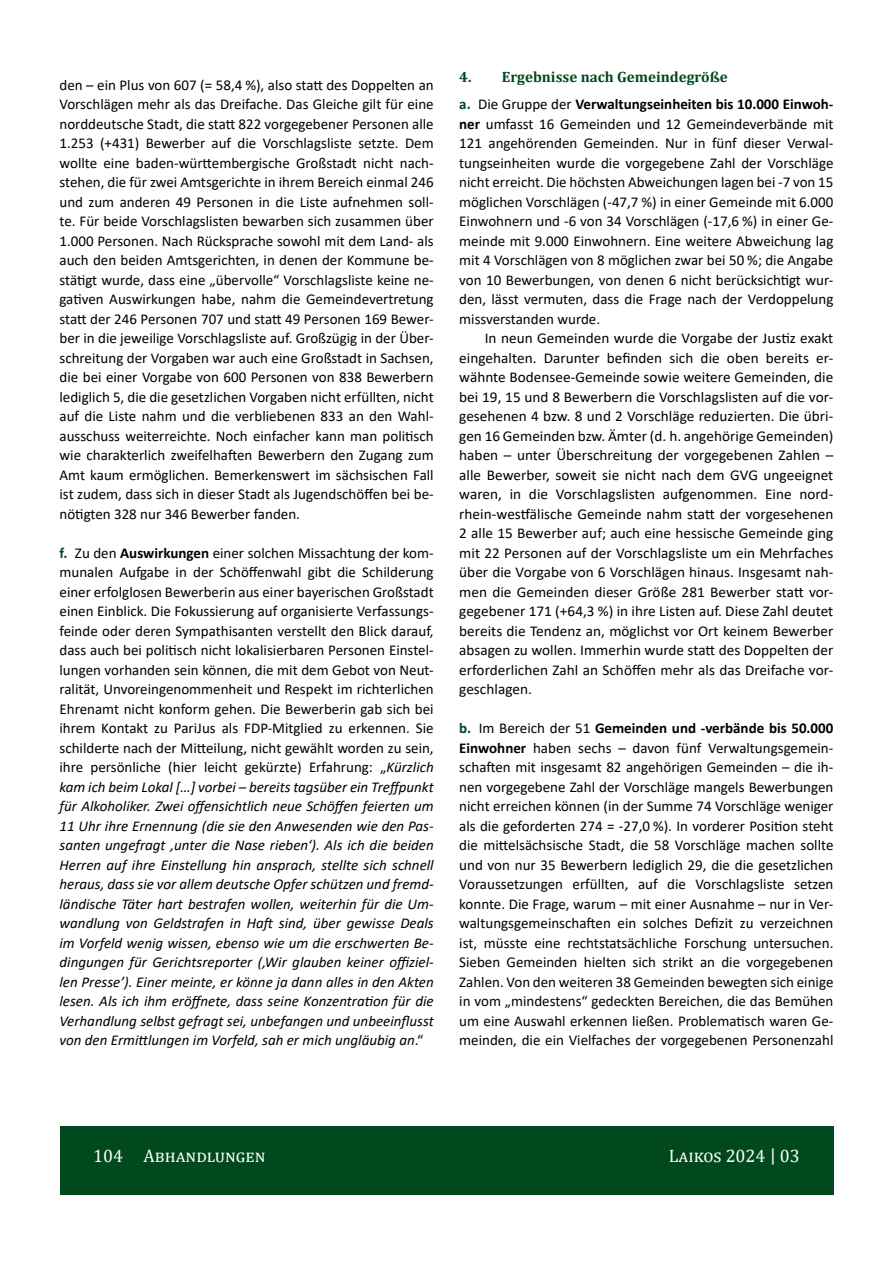
<style>
.page{position:relative;width:893px;height:1263px;background:#fff}
.page>*{position:absolute;margin:0;border:0;box-sizing:border-box;transform-origin:0 0}
.t1{font:18px "Cambria";color:#fff}
.Text_mE{font:15px/19.5px "Calibri";color:#000;text-align:justify}
.Text_mit-Abstand{font:italic 15px/19.5px "Calibri";color:#000;text-align:justify}
.Text_mit-Abstand-2{font:15px/19.5px "Calibri";color:#000;text-align:justify}
.Text{font:15px/19.5px "Calibri";color:#000;text-align:justify}
.Ü2{font:700 15px "Cambria";color:#00491d}
.s1{font-weight:700;font-style:normal;color:#00491d}
.s2{font-style:normal}
.s3{font-weight:700;font-style:normal}
.s4{font-weight:700;color:#00491d}
.s5{font-weight:700}
</style>
<div class="page">
<div style="left:60px;top:1127px;width:773px;height:68px;background:#00491d"></div>
<p class="Text_mE" style="left:60px;top:75px;width:376px">den – ein Plus von 607 (= 58,4 %), also statt des Doppelten an Vorschlägen mehr als das Dreifache. Das Gleiche gilt für eine norddeutsche Stadt, die statt 822 vorgegebener Personen alle 1.253 (+431) Bewerber auf die Vorschlagsliste setzte. Dem wollte eine baden-württembergische Großstadt nicht nach&shy;stehen, die für zwei Amtsgerichte in ihrem Bereich einmal 246 und zum anderen 49 Personen in die Liste aufnehmen soll&shy;te. Für beide Vorschlagslisten bewarben sich zusammen über 1.000 Personen. Nach Rücksprache sowohl mit dem Land- als auch den beiden Amtsgerichten, in denen der Kommune be&shy;stätigt wurde, dass eine „übervolle“ Vorschlagsliste keine ne&shy;gativen Auswirkungen habe, nahm die Gemeindevertretung statt der 246 Personen 707 und statt 49 Personen 169 Bewer&shy;ber in die jeweilige Vorschlagsliste auf. Großzügig in der Über&shy;schreitung der Vorgaben war auch eine Großstadt in Sachsen, die bei einer Vorgabe von 600 Personen von 838 Bewerbern lediglich 5, die die gesetzlichen Vorgaben nicht erfüllten, nicht auf die Liste nahm und die verbliebenen 833 an den Wahl&shy;ausschuss weiterreichte. Noch einfacher kann man politisch wie charakterlich zweifelhaften Bewerbern den Zugang zum Amt kaum ermöglichen. Bemerkenswert im sächsischen Fall ist zudem, dass sich in dieser Stadt als Jugendschöffen bei be&shy;nötigten 328 nur 346 Bewerber fanden.</p>
<p class="Text_mit-Abstand" style="left:60px;top:542px;width:376px"><span class="s1">f.</span> <span class="s2">Zu den</span> <span class="s3">Auswirkungen</span> <span class="s2">einer solchen Missachtung der kom&shy;munalen Aufgabe in der Schöffenwahl gibt die Schilderung einer erfolglosen Bewerberin aus einer bayerischen Großstadt einen Einblick. Die Fokussierung auf organisierte Verfassungs&shy;feinde oder deren Sympathisanten verstellt den Blick darauf, dass auch bei politisch nicht lokalisierbaren Personen Einstel&shy;lungen vorhanden sein können, die mit dem Gebot von Neut&shy;ralität, Unvoreingenommenheit und Respekt im richterlichen Ehrenamt nicht konform gehen. Die Bewerberin gab sich bei ihrem Kontakt zu PariJus als FDP-Mitglied zu erkennen. Sie schilderte nach der Mitteilung, nicht gewählt worden zu sein, ihre persönliche (hier leicht gekürzte) Erfahrung: „</span>Kürzlich kam ich beim Lokal […] vorbei – bereits tagsüber ein Treffpunkt für Alkoholiker. Zwei offensichtlich neue Schöffen feierten um 11 Uhr ihre Ernennung (die sie den Anwesenden wie den Pas&shy;santen ungefragt ‚unter die Nase rieben‘). Als ich die beiden Herren auf ihre Einstellung hin ansprach, stellte sich schnell heraus, dass sie vor allem deutsche Opfer schützen und fremd&shy;ländische Täter hart bestrafen wollen, weiterhin für die Um&shy;wandlung von Geldstrafen in Haft sind, über gewisse Deals im Vorfeld wenig wissen, ebenso wie um die erschwerten Be&shy;dingungen für Gerichtsreporter (‚Wir glauben keiner offiziel&shy;len Presse’). Einer meinte, er könne ja dann alles in den Akten lesen. Als ich ihm eröffnete, dass seine Konzentration für die Verhandlung selbst gefragt sei, unbefangen und unbeeinflusst von den Ermittlungen im Vorfeld, sah er mich ungläubig an<span class="s2">.“</span></p>
<p class="Ü2" style="left:459px;top:66px;width:270px">4. Ergebnisse nach Gemeindegröße</p>
<p class="Text" style="left:459px;top:94px;width:376px"><span class="s4">a.</span> Die Gruppe der <span class="s5">Verwaltungseinheiten bis 10.000 Einwoh&shy;ner</span> umfasst 16 Gemeinden und 12 Gemeindeverbände mit 121 angehörenden Gemeinden. Nur in fünf dieser Verwal&shy;tungseinheiten wurde die vorgegebene Zahl der Vorschläge nicht erreicht. Die höchsten Abweichungen lagen bei -7 von 15 möglichen Vorschlägen (-47,7 %) in einer Gemeinde mit 6.000<br>Einwohnern und -6 von 34 Vorschlägen (-17,6 %) in einer Ge&shy;meinde mit 9.000 Einwohnern. Eine weitere Abweichung lag mit 4 Vorschlägen von 8 möglichen zwar bei 50 %; die Angabe von 10 Bewerbungen, von denen 6 nicht berücksichtigt wur&shy;den, lässt vermuten, dass die Frage nach der Verdoppelung missverstanden wurde.</p>
<p class="Text_mE" style="left:459px;top:328px;width:376px;text-indent:26px">In neun Gemeinden wurde die Vorgabe der Justiz exakt eingehalten. Darunter befinden sich die oben bereits er&shy;wähnte Bodensee-Gemeinde sowie weitere Gemeinden, die bei 19, 15 und 8 Bewerbern die Vorschlagslisten auf die vor&shy;gesehenen 4 bzw. 8 und 2 Vorschläge reduzierten. Die übri&shy;gen 16 Gemeinden bzw. Ämter (d. h. angehörige Gemeinden) haben – unter Überschreitung der vorgegebenen Zahlen – alle Bewerber, soweit sie nicht nach dem GVG ungeeignet waren, in die Vorschlagslisten aufgenommen. Eine nord&shy;rhein-westfälische Gemeinde nahm statt der vorgesehenen 2 alle 15 Bewerber auf; auch eine hessische Gemeinde ging mit 22 Personen auf der Vorschlagsliste um ein Mehrfaches über die Vorgabe von 6 Vorschlägen hinaus. Insgesamt nah&shy;men die Gemeinden dieser Größe 281 Bewerber statt vor&shy;gegebener 171 (+64,3 %) in ihre Listen auf. Diese Zahl deutet bereits die Tendenz an, möglichst vor Ort keinem Bewerber absagen zu wollen. Immerhin wurde statt des Doppelten der erforderlichen Zahl an Schöffen mehr als das Dreifache vor&shy;geschlagen.</p>
<p class="Text_mit-Abstand-2" style="left:459px;top:718px;width:376px"><span class="s4">b.</span> Im Bereich der 51 <span class="s5">Gemeinden und -verbände bis 50.000<br>Einwohner</span> haben sechs – davon fünf Verwaltungsgemein&shy;schaften mit insgesamt 82 angehörigen Gemeinden – die ih&shy;nen vorgegebene Zahl der Vorschläge mangels Bewerbungen nicht erreichen können (in der Summe 74 Vorschläge weniger als die geforderten 274 = -27,0 %). In vorderer Position steht die mittelsächsische Stadt, die 58 Vorschläge machen sollte und von nur 35 Bewerbern lediglich 29, die die gesetzlichen Voraussetzungen erfüllten, auf die Vorschlagsliste setzen konnte. Die Frage, warum – mit einer Ausnahme – nur in Ver&shy;waltungsgemeinschaften ein solches Defizit zu verzeichnen ist, müsste eine rechtstatsächliche Forschung untersuchen.<br>Sieben Gemeinden hielten sich strikt an die vorgegebenen Zahlen. Von den weiteren 38 Gemeinden bewegten sich einige in vom „mindestens“ gedeckten Bereichen, die das Bemühen um eine Auswahl erkennen ließen. Problematisch waren Ge&shy;meinden, die ein Vielfaches der vorgegebenen Personenzahl</p>
<p class="t1" style="left:93px;top:1146px;width:174px">104 Abhandlungen</p>
<p class="t1" style="left:669px;top:1146px;width:132px">Laikos 2024 | 03</p>
</div>
